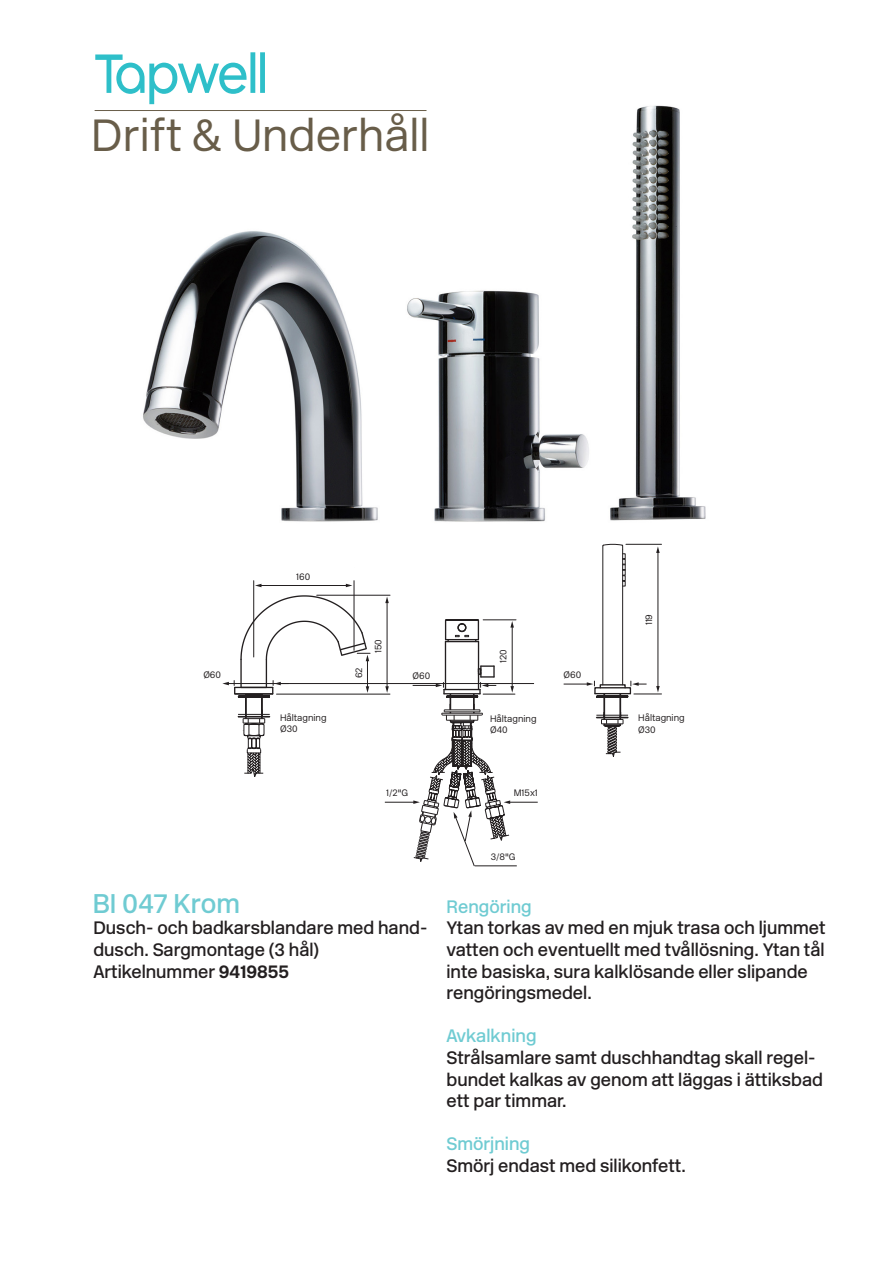
<style>
.page{position:relative;width:893px;height:1263px;background:#fff}
.page>*{position:absolute;margin:0;border:0;box-sizing:border-box;transform-origin:0 0}
.t1{font:300 45px "New Rail Alphabet";color:#685d49}
.t2{font:500 27px "New Rail Alphabet";color:#6fcbd2}
.t3{font:500 18px/21.6px "New Rail Alphabet";color:#231f20}
.t4{font:500 18px "New Rail Alphabet";color:#6fcbd2}
.t5{font:300 9.45px/11.2px "New Rail Alphabet";color:#231f20}
.s1{font-weight:700}
</style>
<div class="page">
<img style="left:143px;top:104px;width:563px;height:458px">
<hr style="left:95px;top:110px;width:331px;height:1px;background:#695e4a">
<hr style="left:253px;top:581px;width:1px;height:76px;background:#231f20">
<hr style="left:354px;top:581px;width:1px;height:69px;background:#231f20">
<hr style="left:626px;top:544px;width:35px;height:1px;background:#231f20">
<hr style="left:658px;top:552px;width:1px;height:135px;background:#231f20">
<svg style="left:656px;top:546px;width:4px;height:7px"></svg>
<hr style="left:260px;top:585px;width:87px;height:1px;background:#231f20">
<svg style="left:346px;top:584px;width:6px;height:3px"></svg>
<svg style="left:255px;top:584px;width:6px;height:3px"></svg>
<svg style="left:222px;top:594px;width:440px;height:272px"></svg>
<hr style="left:622px;top:580px;width:1px;height:105px;background:#231f20">
<hr style="left:602px;top:546px;width:1px;height:139px;background:#231f20">
<svg style="left:602px;top:544px;width:24px;height:42px"></svg>
<svg style="left:95px;top:52px;width:170px;height:52px"></svg>
<p class="t1" style="left:91px;top:105px;width:340px">Drift &amp; Underhåll</p>
<p class="t5" style="left:296px;top:570px;width:16px">160</p>
<p class="t5" style="left:372px;top:653px;width:15px;rotate:-90deg">150</p>
<p class="t5" style="left:497px;top:663px;width:15px;rotate:-90deg">120</p>
<p class="t5" style="left:353px;top:678px;width:12px;rotate:-90deg">62</p>
<p class="t5" style="left:203px;top:668px;width:19px">Ø60</p>
<p class="t5" style="left:413px;top:670px;width:19px">Ø60</p>
<p class="t5" style="left:564px;top:669px;width:19px">Ø60</p>
<p class="t5" style="left:280px;top:712px;width:48px">Håltagning<br>Ø30</p>
<p class="t5" style="left:490px;top:712px;width:48px">Håltagning<br>Ø40</p>
<p class="t5" style="left:386px;top:787px;width:23px">1/2"G</p>
<p class="t5" style="left:514px;top:787px;width:26px">M15x1</p>
<p class="t5" style="left:491px;top:850px;width:26px">3/8"G</p>
<p class="t5" style="left:643px;top:625px;width:13px;rotate:-90deg">119</p>
<p class="t5" style="left:638px;top:712px;width:48px">Håltagning<br>Ø30</p>
<p class="t2" style="left:93px;top:885px;width:149px">BI 047 Krom</p>
<p class="t3" style="left:93px;top:917px;width:336px">Dusch- och badkarsblandare med hand&shy;dusch. Sargmontage (3 hål)</p>
<p class="t3" style="left:93px;top:960px;width:197px">Artikelnummer <span class="s1">9419855</span></p>
<p class="t4" style="left:446px;top:894px;width:87px">Rengöring</p>
<p class="t3" style="left:446px;top:917px;width:381px">Ytan torkas av med en mjuk trasa och ljummet</p>
<p class="t3" style="left:446px;top:938px;width:380px">vatten och eventuellt med tvållösning. Ytan tål</p>
<p class="t3" style="left:446px;top:960px;width:363px">inte basiska, sura kalklösande eller slipande</p>
<p class="t3" style="left:446px;top:982px;width:147px">rengöringsmedel.</p>
<p class="t4" style="left:446px;top:1024px;width:92px">Avkalkning</p>
<p class="t3" style="left:446px;top:1046px;width:378px">Strålsamlare samt duschhandtag skall regel&shy;bundet kalkas av genom att läggas i ättiksbad ett par timmar.</p>
<p class="t4" style="left:446px;top:1132px;width:85px">Smörjning</p>
<p class="t3" style="left:446px;top:1154px;width:241px">Smörj endast med silikonfett.</p>
</div>
